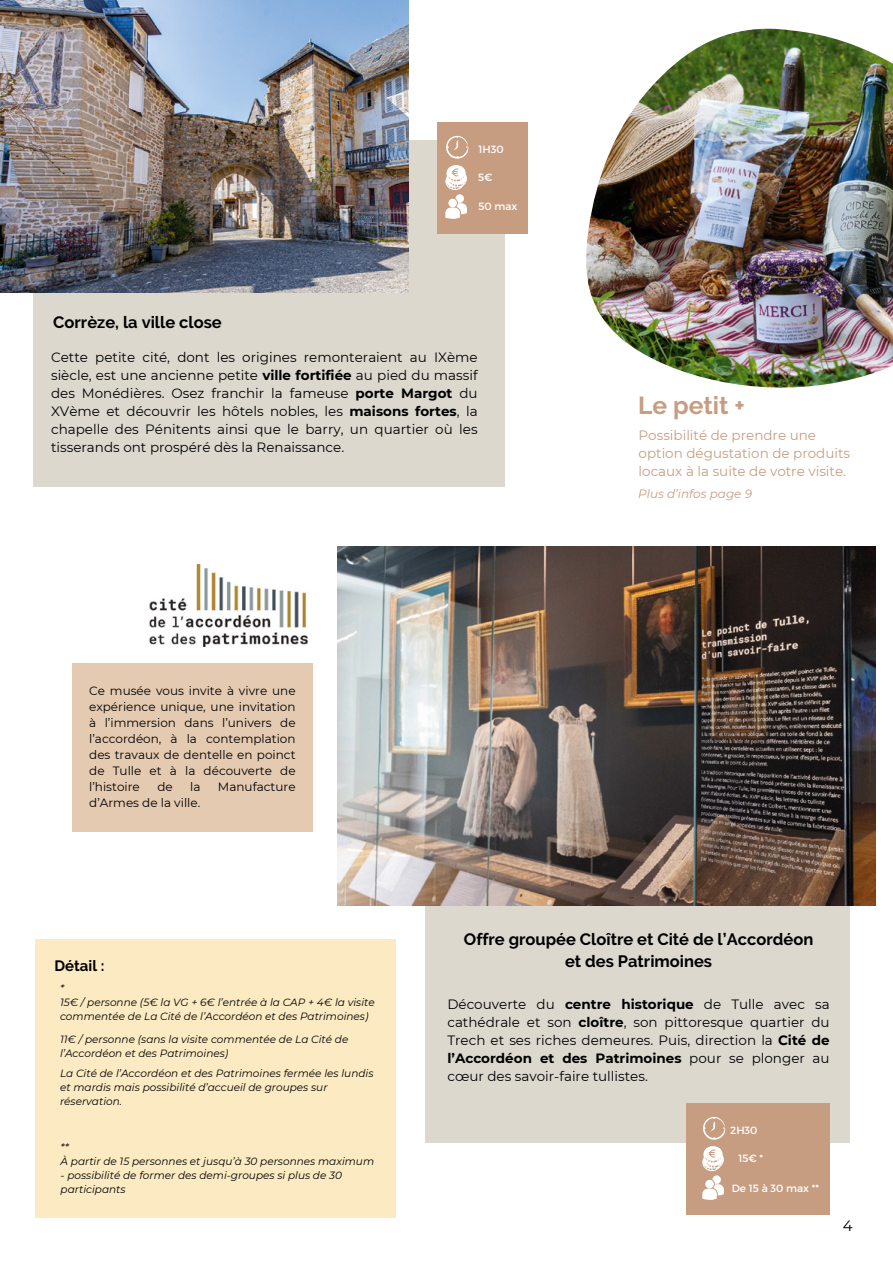
<style>
.page{position:relative;width:893px;height:1263px;background:#fff}
.page>*{position:absolute;margin:0;border:0;box-sizing:border-box;transform-origin:0 0}
.t1{font:700 24.6px "Raleway";color:#c79d81}
.t2{font:700 16.5px/22.5px "Raleway";color:#000;text-align:center}
.t3{font:700 15px "Raleway";color:#000}
.t4{font:15px "Montserrat";color:#000}
.t5{font:13.5px/18px "Montserrat";color:#000;text-align:justify}
.t6{font:13.5px/18px "Montserrat";color:#c79d81}
.t7{font:12px/16px "Montserrat";color:#000;text-align:justify}
.t8{font:italic 12px "Montserrat";color:#c79d81}
.t9{font:italic 10.5px/14px "Montserrat";color:#000}
.t10{font:10.5px "Montserrat";color:#fff}
.s1{font-weight:700}
</style>
<div class="page">
<div style="left:33px;top:141px;width:472px;height:346px;background:#d8d3c8"></div>
<img style="left:0;top:0;width:408px;height:292px">
<div style="left:437px;top:122px;width:91px;height:112px;background:#c79d81"></div>
<svg style="left:445px;top:135px;width:24px;height:84px"></svg>
<img style="left:586px;top:29px;width:307px;height:359px">
<div style="left:425px;top:881px;width:425px;height:261px;background:#d8d3c8"></div>
<div style="left:686px;top:1103px;width:143px;height:111px;background:#c79d81"></div>
<svg style="left:702px;top:1117px;width:24px;height:83px"></svg>
<img style="left:150px;top:564px;width:157px;height:82px">
<div style="left:72px;top:663px;width:240px;height:169px;background:#e5cab2"></div>
<img style="left:338px;top:546px;width:538px;height:359px">
<div style="left:35px;top:939px;width:360px;height:279px;background:#fceac3"></div>
<p class="t2" style="left:53px;top:311px;width:170px">Corrèze, la ville close</p>
<p class="t10" style="left:478px;top:142px;width:27px">1H30</p>
<p class="t10" style="left:478px;top:171px;width:16px">5€</p>
<p class="t10" style="left:478px;top:200px;width:40px">50 max</p>
<p class="t5" style="left:51px;top:347px;width:428px">Cette petite cité, dont les origines remonteraient au IXème siècle, est une ancienne petite <span class="s1">ville fortifiée</span> au pied du massif des Monédières. Osez franchir la fameuse <span class="s1">porte Margot</span> du XVème et découvrir les hôtels nobles, les <span class="s1">maisons fortes</span>, la chapelle des Pénitents ainsi que le barry, un quartier où les tisserands ont prospéré dès la Renaissance.</p>
<p class="t7" style="left:89px;top:682px;width:208px">Ce musée vous invite à vivre une expérience unique, une invitation à l’immersion dans l’univers de l’accordéon, à la contemplation des travaux de dentelle en poinct de Tulle et à la découverte de l’histoire</p>
<p class="t7" style="left:157px;top:778px;width:17px">de</p>
<p class="t7" style="left:190px;top:778px;width:12px">la</p>
<p class="t7" style="left:218px;top:778px;width:79px">Manufacture</p>
<p class="t7" style="left:89px;top:794px;width:113px">d’Armes de la ville.</p>
<h1 class="t1" style="left:638px;top:391px;width:108px">Le petit +</h1>
<p class="t6" style="left:639px;top:425px;width:213px">Possibilité de prendre une option dégustation de produits locaux à la suite de votre visite.</p>
<p class="t8" style="left:638px;top:486px;width:115px">Plus d’infos page 9</p>
<p class="t3" style="left:54px;top:957px;width:51px">Détail :</p>
<p class="t9" style="left:60px;top:981px;width:316px">*<br>15€ / personne (5€ la VG + 6€ l’entrée à la CAP + 4€ la visite commentée de La Cité de l’Accordéon et des Patrimoines)</p>
<p class="t9" style="left:60px;top:1032px;width:290px">11€ / personne (sans la visite commentée de La Cité de l’Accordéon et des Patrimoines)</p>
<p class="t9" style="left:60px;top:1066px;width:315px">La Cité de l’Accordéon et des Patrimoines fermée les lundis et mardis mais possibilité d’accueil de groupes sur réservation.</p>
<p class="t9" style="left:61px;top:1140px;width:315px">**<br>À partir de 15 personnes et jusqu’à 30 personnes maximum</p>
<p class="t9" style="left:61px;top:1168px;width:283px">- possibilité de former des demi-groupes si plus de 30 participants</p>
<p class="t2" style="left:464px;top:927px;width:351px">Offre groupée Cloître et Cité de l’Accordéon et des Patrimoines</p>
<p class="t5" style="left:447px;top:995px;width:384px">Découverte du <span class="s1">centre historique</span> de Tulle avec sa cathédrale et son <span class="s1">cloître</span>, son pittoresque quartier du Trech et ses riches demeures. Puis, direction la <span class="s1">Cité de l’Accordéon et des Patrimoines</span> pour se plonger au cœur des savoir-faire tullistes.</p>
<p class="t10" style="left:730px;top:1123px;width:29px">2H30</p>
<p class="t10" style="left:738px;top:1152px;width:26px">15€ *</p>
<p class="t10" style="left:732px;top:1181px;width:89px">De 15 à 30 max **</p>
<p class="t4" style="left:843px;top:1216px;width:11px">4</p>
</div>
